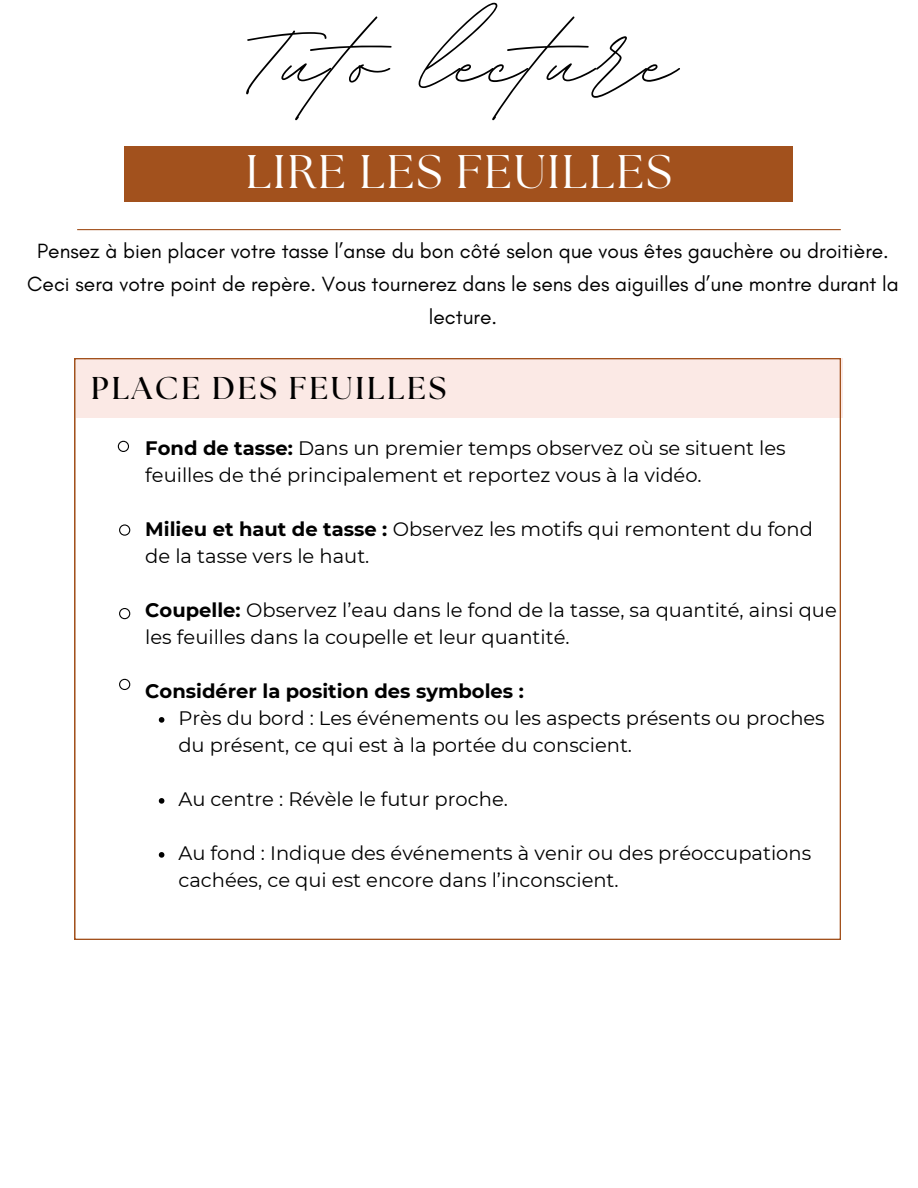
<style>
.page{position:relative;width:918px;height:1188px;background:#fff}
.page>*{position:absolute;margin:0;border:0;box-sizing:border-box;transform-origin:0 0}
.t1{font:153.15px "BD Script";letter-spacing:.01em;color:#000}
.t2{font:46.95px "The Seasons";letter-spacing:.04em;color:#fff}
.t3{font:700 31.5px "The Seasons";letter-spacing:.09em;color:#000}
.t4{font:21px/32.7px "Glacial Indifference";color:#000;text-align:center}
.t5{font:19.5px/27px "Montserrat";color:#000}
.t6{font:700 19.5px "Montserrat";color:#000}
.s1{font-weight:700}
</style>
<div class="page">
<svg style="left:74px;top:358px;width:767px;height:582px"></svg>
<svg style="left:118px;top:441px;width:11px;height:11px"></svg>
<svg style="left:119px;top:524px;width:11px;height:12px"></svg>
<hr style="left:77px;top:229px;width:764px;height:1px;background:#a2511d">
<div style="left:125px;top:146px;width:668px;height:56px;background:#a2511d"></div>
<svg style="left:159px;top:717px;width:5px;height:6px"></svg>
<svg style="left:159px;top:798px;width:5px;height:6px"></svg>
<svg style="left:159px;top:852px;width:5px;height:6px"></svg>
<svg style="left:119px;top:608px;width:11px;height:11px"></svg>
<svg style="left:119px;top:679px;width:11px;height:11px"></svg>
<p class="t1" style="left:242px;top:-39px;width:435px">Tuto lecture</p>
<p class="t2" style="left:246px;top:151px;width:428px">LIRE LES FEUILLES</p>
<p class="t4" style="left:27px;top:235px;width:873px">Pensez à bien placer votre tasse l’anse du bon côté selon que vous êtes gauchère ou droitière.<br>Ceci sera votre point de repère. Vous tournerez dans le sens des aiguilles d’une montre durant la lecture.</p>
<p class="t3" style="left:91px;top:373px;width:356px">PLACE DES FEUILLES</p>
<h1 class="t5" style="left:145px;top:434px;width:642px"><span class="s1">Fond de tasse:</span> Dans un premier temps observez où se situent les feuilles de thé principalement et reportez vous à la vidéo.</h1>
<h2 class="t5" style="left:145px;top:515px;width:669px"><span class="s1">Milieu et haut de tasse :</span> Observez les motifs qui remontent du fond de la tasse vers le haut.</h2>
<p class="t5" style="left:145px;top:596px;width:693px"><span class="s1">Coupelle:</span> Observez l’eau dans le fond de la tasse, sa quantité, ainsi que les feuilles dans la coupelle et leur quantité.</p>
<h3 class="t6" style="left:145px;top:679px;width:380px">Considérer la position des symboles :</h3>
<p class="t5" style="left:178px;top:704px;width:648px">Près du bord : Les événements ou les aspects présents ou proches du présent, ce qui est à la portée du conscient.</p>
<p class="t5" style="left:178px;top:785px;width:331px">Au centre : Révèle le futur proche.</p>
<p class="t5" style="left:178px;top:839px;width:634px">Au fond : Indique des événements à venir ou des préoccupations cachées, ce qui est encore dans l’inconscient.</p>
</div>
